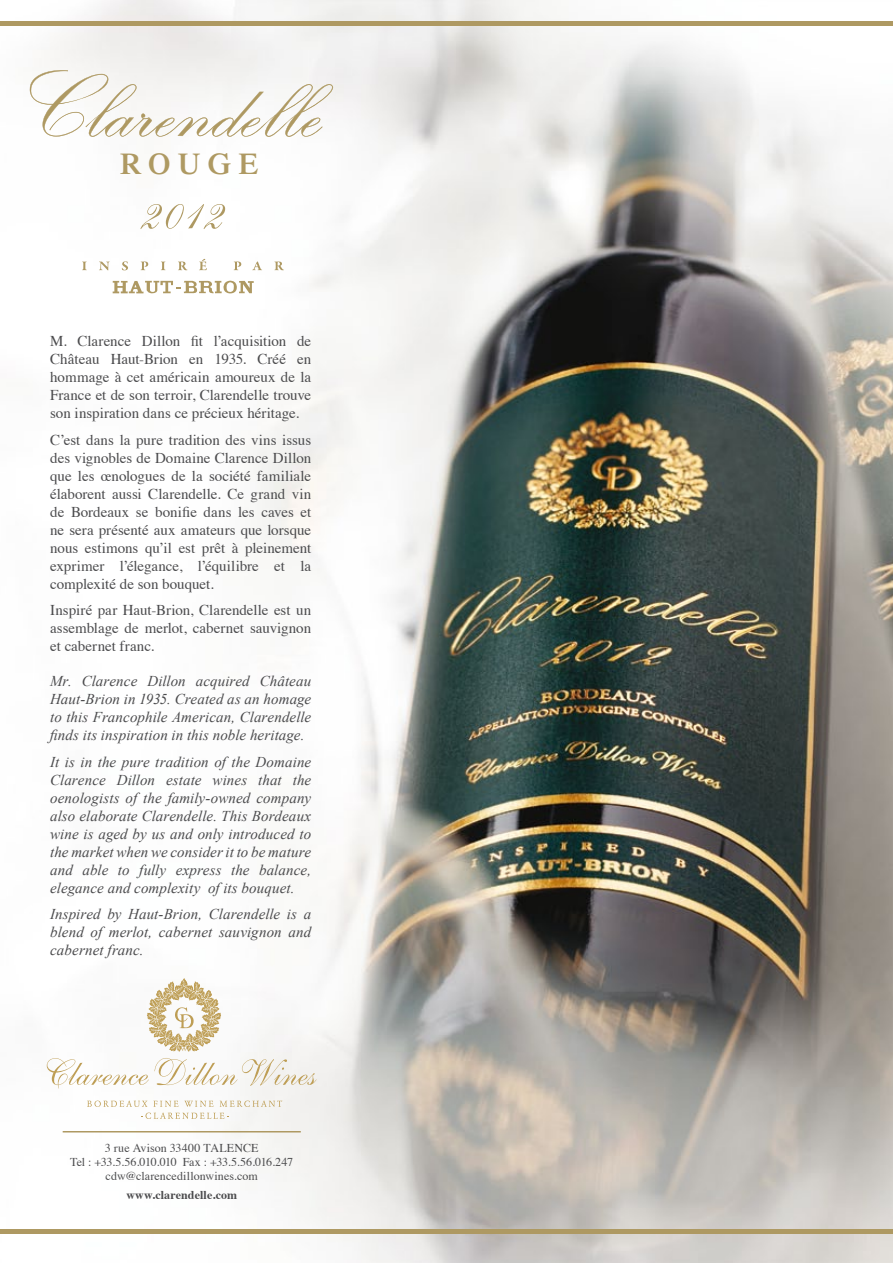
<style>
.page{position:relative;width:893px;height:1263px;background:#fff}
.page>*{position:absolute;margin:0;border:0;box-sizing:border-box;transform-origin:0 0}
.t1{font:51.9px "Shelley Allegro Script";color:#ae9962}
.t2{font:600 30px "Times LT Std";letter-spacing:.235em;color:#ae9962}
.t3{font:15px/18px "Times";color:#4b4b4d;text-align:justify}
.t4{font:italic 15px/18px "Times New Roman";letter-spacing:.005em;color:#4b4b4d;text-align:justify}
.t5{font:12px/14.4px "Times";letter-spacing:.005em;color:#4b4b4d;text-align:center}
.t6{font:700 12px "Times";letter-spacing:.005em;color:#4b4b4d}
</style>
<div class="page">
<img style="left:0;top:0;width:893px;height:1263px">
<hr style="left:0;top:1229px;width:893px;height:4px;background:#ae9962">
<div style="left:0;top:21px;width:893px;height:5px;background:#ae9962"></div>
<hr style="left:63px;top:1131px;width:238px;height:1px;background:#ae9962">
<svg style="left:147px;top:978px;width:75px;height:74px"></svg>
<svg style="left:47px;top:1058px;width:270px;height:31px"></svg>
<svg style="left:87px;top:1100px;width:195px;height:19px"></svg>
<svg style="left:113px;top:280px;width:141px;height:14px"></svg>
<svg style="left:82px;top:262px;width:5px;height:8px"></svg>
<svg style="left:99px;top:262px;width:11px;height:8px"></svg>
<svg style="left:122px;top:261px;width:6px;height:9px"></svg>
<svg style="left:141px;top:261px;width:7px;height:9px"></svg>
<svg style="left:161px;top:262px;width:4px;height:8px"></svg>
<svg style="left:178px;top:262px;width:10px;height:8px"></svg>
<svg style="left:199px;top:259px;width:8px;height:11px"></svg>
<svg style="left:234px;top:261px;width:7px;height:9px"></svg>
<svg style="left:252px;top:261px;width:10px;height:9px"></svg>
<svg style="left:274px;top:262px;width:10px;height:8px"></svg>
<svg style="left:28px;top:70px;width:306px;height:67px"></svg>
<h2 class="t2" style="left:120px;top:146px;width:140px">ROUGE</h2>
<h1 class="t1" style="left:140px;top:181px;width:85px">2012</h1>
<p class="t3" style="left:50px;top:331px;width:263px">M. Clarence Dillon fit l’acquisition de Château Haut-Brion en 1935. Créé en hommage à cet américain amoureux de la France et de son terroir, Clarendelle trouve son inspiration dans ce précieux héritage.</p>
<p class="t3" style="left:50px;top:429px;width:263px">C’est dans la pure tradition des vins issus des vignobles de Domaine Clarence Dillon que les œnologues de la société familiale élaborent aussi Clarendelle. Ce grand vin de Bordeaux se bonifie dans les caves et ne sera présenté aux amateurs que lorsque nous estimons qu’il est prêt à pleinement exprimer l’élegance, l’équilibre et la complexité de son bouquet.</p>
<p class="t3" style="left:50px;top:600px;width:263px">Inspiré par Haut-Brion, Clarendelle est un assemblage de merlot, cabernet sauvignon et cabernet franc.</p>
<p class="t4" style="left:50px;top:672px;width:263px">Mr. Clarence Dillon acquired Château Haut-Brion in 1935. Created as an homage to this Francophile American, Clarendelle finds its inspiration in this noble heritage.</p>
<p class="t4" style="left:50px;top:752px;width:263px">It is in the pure tradition of the Domaine Clarence Dillon estate wines that the oenologists of the family-owned company also elaborate Clarendelle. This Bordeaux wine is aged by us and only introduced to the market when we consider it to be mature and able to fully express the balance, elegance and complexity of its bouquet.</p>
<p class="t4" style="left:50px;top:905px;width:263px">Inspired by Haut-Brion, Clarendelle is a blend of merlot, cabernet sauvignon and cabernet franc.</p>
<p class="t5" style="left:70px;top:1139px;width:225px">3 rue Avison 33400 TALENCE<br>Tel : +33.5.56.010.010 Fax : +33.5.56.016.247 cdw@clarencedillonwines.com</p>
<p class="t6" style="left:126px;top:1183px;width:112px">www.clarendelle.com</p>
</div>
